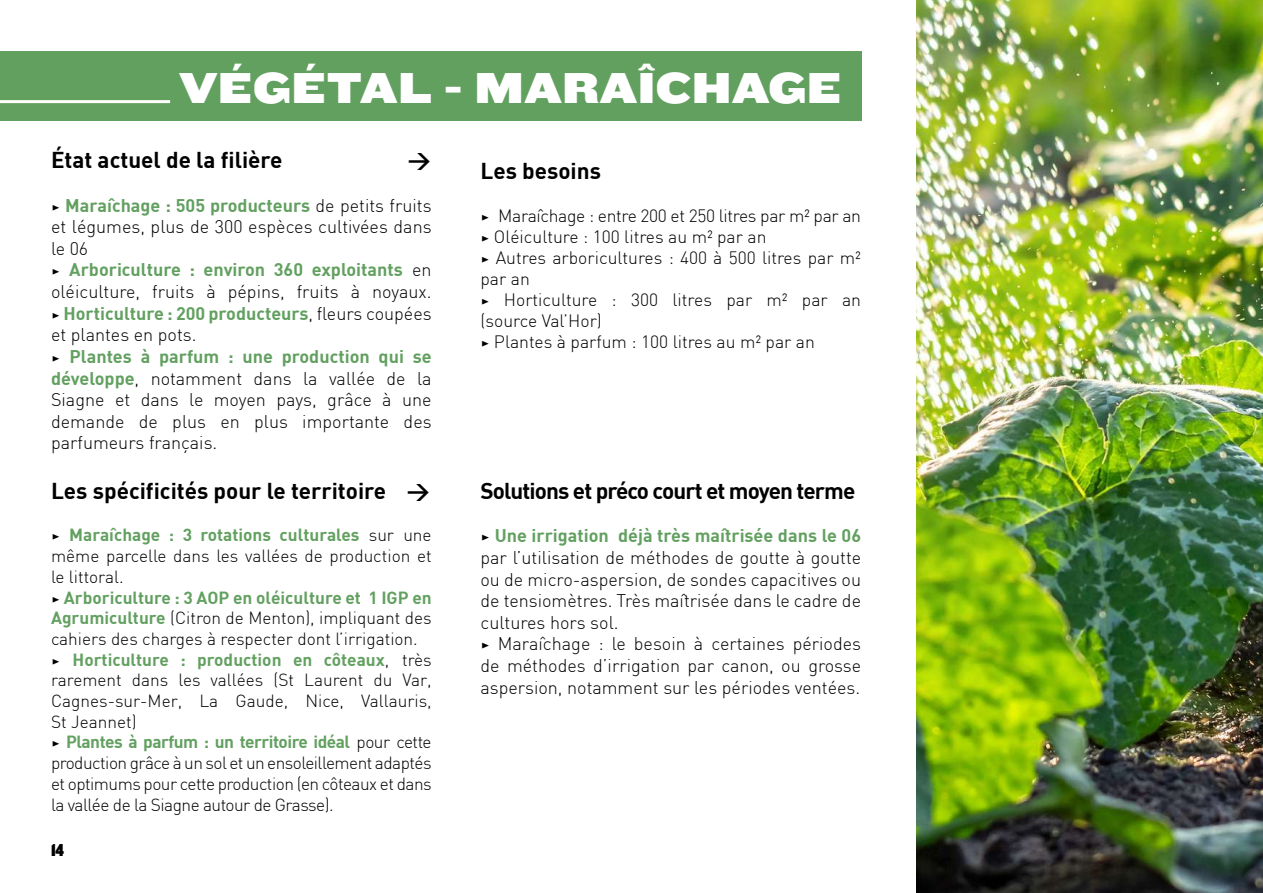
<style>
.page{position:relative;width:1263px;height:893px;background:#fff}
.page>*{position:absolute;margin:0;border:0;box-sizing:border-box;transform-origin:0 0}
.t1{font:45px "Knockout HTF73 Full Heviweight";color:#fff}
.t2{font:700 22.5px "DIN";color:#000}
.t3{font:700 22.5px "DIN";letter-spacing:-.04em;color:#000}
.t4{font:300 18px/21.6px "DIN";color:#000}
.t5{font:18px "Knockout HTF90 Ultmt Welterwt";color:#000}
.t6{font:300 17.55px/21px "DIN";color:#000}
.t7{font:300 17.25px/20.7px "DIN";color:#000}
.s1{font-family:"Knockout HTF32 Junior Cruiserwt";font-weight:400;font-size:17.25px}
.s2{font-weight:700;color:#62a060}
.s3{font-family:"Knockout HTF32 Junior Cruiserwt";font-weight:400}
</style>
<div class="page">
<div style="left:0;top:51px;width:861px;height:70px;background:#62a060"></div>
<hr style="left:0;top:100px;width:170px;height:3px;background:#fff">
<img style="left:916px;top:0;width:347px;height:893px">
<h1 class="t1" style="left:179px;top:63px;width:664px">VÉGÉTAL - MARAÎCHAGE</h1>
<p class="t2" style="left:51px;top:146px;width:233px">État actuel de la filière</p>
<p class="t2" style="left:408px;top:146px;width:25px">&gt;</p>
<p class="t4" style="left:51px;top:194px;width:382px"><span class="s1">≥</span> <span class="s2">Maraîchage : 505 producteurs</span> de petits fruits et légumes, plus de 300 espèces cultivées dans le 06<br><span class="s1">≥</span> <span class="s2">Arboriculture : environ 360 exploitants</span> en oléiculture, fruits à pépins, fruits à noyaux. <span class="s1">≥</span> <span class="s2">Horticulture : 200 producteurs</span>, fleurs coupées et plantes en pots.<br><span class="s1">≥</span> <span class="s2">Plantes à parfum : une production qui se développe</span>, notamment dans la vallée de la Siagne et dans le moyen pays, grâce à une demande de plus en plus importante des parfumeurs français.</p>
<p class="t2" style="left:51px;top:476px;width:380px">Les spécificités pour le territoire &gt;</p>
<p class="t7" style="left:51px;top:525px;width:382px"><span class="s3">≥</span> <span class="s2">Maraîchage : 3 rotations culturales</span> sur une même parcelle dans les vallées de production et le littoral.<br><span class="s3">≥</span> <span class="s2">Arboriculture : 3 AOP en oléiculture et 1 IGP en Agrumiculture</span> (Citron de Menton), impliquant des cahiers des charges à respecter dont l’irrigation.<br><span class="s3">≥</span> <span class="s2">Horticulture : production en côteaux</span>, très rarement dans les vallées (St Laurent du Var, Cagnes-sur-Mer, La Gaude, Nice, Vallauris, St Jeannet)<br><span class="s3">≥</span> <span class="s2">Plantes à parfum : un territoire idéal</span> pour cette production grâce à un sol et un ensoleillement adaptés et optimums pour cette production (en côteaux et dans la vallée de la Siagne autour de Grasse).</p>
<p class="t5" style="left:51px;top:840px;width:15px">14</p>
<p class="t2" style="left:480px;top:156px;width:122px">Les besoins</p>
<p class="t6" style="left:480px;top:205px;width:382px"><span class="s3">≥</span> Maraîchage : entre 200 et 250 litres par m² par an <span class="s3">≥</span> Oléiculture : 100 litres au m² par an<br><span class="s3">≥</span> Autres arboricultures : 400 à 500 litres par m² par an<br><span class="s3">≥</span> Horticulture : 300 litres par m² par an (source Val’Hor)<br><span class="s3">≥</span> Plantes à parfum : 100 litres au m² par an</p>
<p class="t3" style="left:480px;top:476px;width:376px">Solutions et préco court et moyen terme</p>
<p class="t4" style="left:480px;top:525px;width:382px"><span class="s3">≥</span> <span class="s2">Une irrigation déjà très maîtrisée dans le 06 </span>par l’utilisation de méthodes de goutte à goutte ou de micro-aspersion, de sondes capacitives ou de tensiomètres. Très maîtrisée dans le cadre de cultures hors sol.<br><span class="s3">≥</span> Maraîchage : le besoin à certaines périodes de méthodes d’irrigation par canon, ou grosse aspersion, notamment sur les périodes ventées.</p>
</div>
